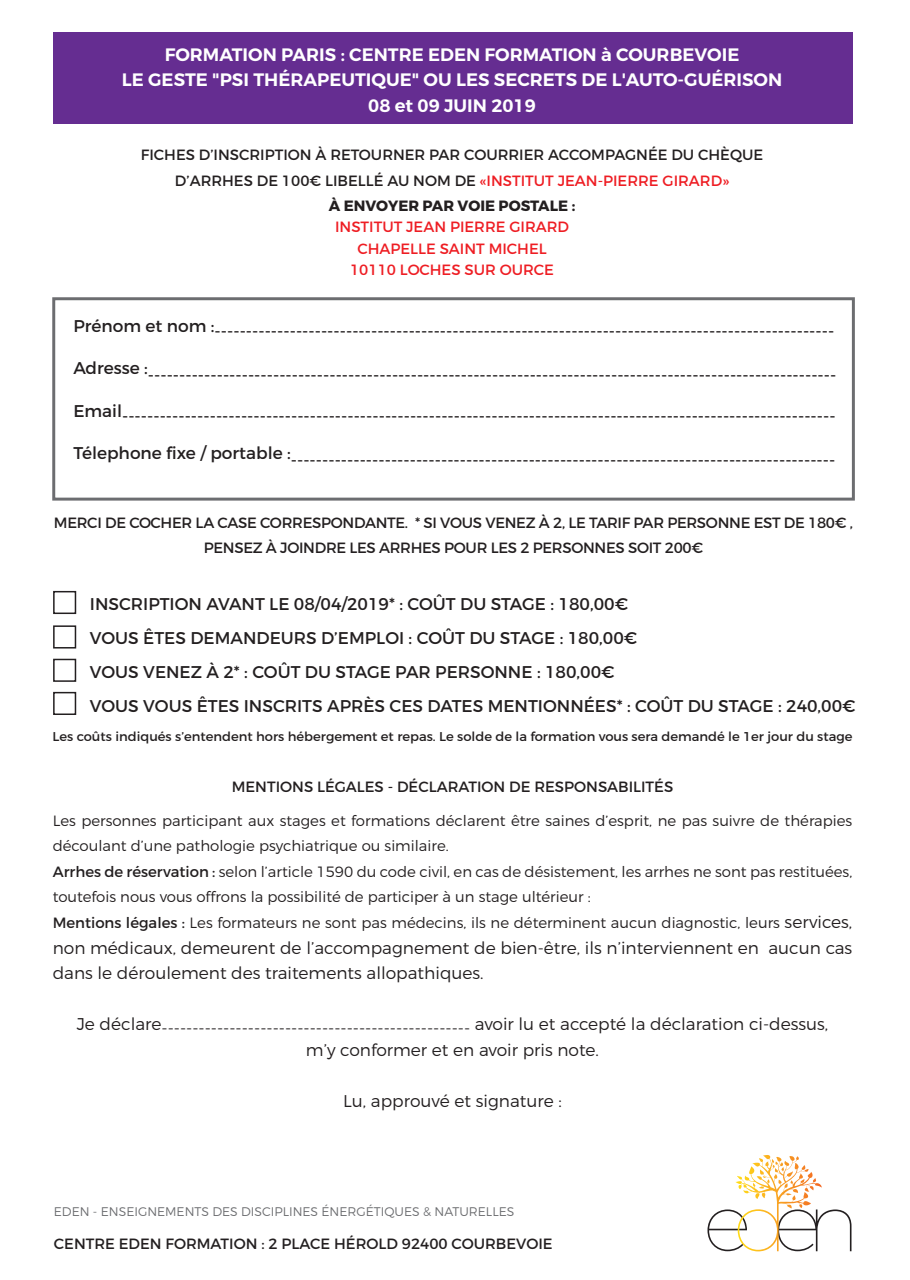
<style>
.page{position:relative;width:910px;height:1280px;background:#fff}
.page>*{position:absolute;margin:0;border:0;box-sizing:border-box;transform-origin:0 0}
.t1{font:600 18px/25.5px "Montserrat";color:#fff;text-align:center}
.t2{font:16.95px/34px "Montserrat";color:#231f20}
.t3{font:300 16.95px/25.5px "Montserrat";color:#231f20}
.t4{font:300 14.85px/25.5px "Montserrat";color:#231f20}
.t5{font:14.85px/25.5px "Montserrat";color:#231f20;text-align:center}
.t6{font:14.85px/25.5px "Montserrat";letter-spacing:-.02em;color:#231f20;text-align:center}
.t7{font:14.85px/21.3px "Montserrat";color:#ee1d23;text-align:center}
.t8{font:12.75px "Montserrat";color:#231f20}
.t9{font:300 12.45px "Montserrat";color:#6c6d70}
.s1{color:#ee1d23}
.s2{font-weight:700}
.s3{font-weight:400}
.s4{font-size:16.95px}
</style>
<div class="page">
<svg style="left:707px;top:1209px;width:40px;height:42px"></svg>
<svg style="left:777px;top:1209px;width:74px;height:42px"></svg>
<svg style="left:744px;top:1155px;width:31px;height:34px"></svg>
<div style="left:52px;top:297px;width:803px;height:204px;border:3px solid #6c6d70"></div>
<div style="left:53px;top:33px;width:799px;height:91px;background:#652d91"></div>
<div style="left:53px;top:591px;width:23px;height:23px;border:2px solid #231f20"></div>
<div style="left:53px;top:625px;width:23px;height:23px;border:2px solid #231f20"></div>
<div style="left:53px;top:659px;width:23px;height:23px;border:2px solid #231f20"></div>
<div style="left:53px;top:692px;width:23px;height:23px;border:2px solid #231f20"></div>
<p class="t1" style="left:122px;top:42px;width:662px">FORMATION PARIS : CENTRE EDEN FORMATION à COURBEVOIE<br>LE GESTE "PSI THÉRAPEUTIQUE" OU LES SECRETS DE L'AUTO-GUÉRISON<br>08 et 09 JUIN 2019</p>
<p class="t5" style="left:141px;top:142px;width:624px">FICHES D’INSCRIPTION À RETOURNER PAR COURRIER ACCOMPAGNÉE DU CHÈQUE<br>D’ARRHES DE 100€ LIBELLÉ AU NOM DE <span class="s1">«INSTITUT JEAN-PIERRE GIRARD»<br></span><span class="s2">À ENVOYER PAR VOIE POSTALE :</span></p>
<p class="t7" style="left:335px;top:216px;width:235px">INSTITUT JEAN PIERRE GIRARD<br>CHAPELLE SAINT MICHEL<br>10110 LOCHES SUR OURCE</p>
<p class="t2" style="left:73px;top:314px;width:762px">Prénom et nom :---------------------------------------------------------------------------------------------------</p>
<p class="t2" style="left:73px;top:358px;width:764px">Adresse :--------------------------------------------------------------------------------------------------------------</p>
<p class="t2" style="left:73px;top:399px;width:764px">Email------------------------------------------------------------------------------------------------------------------</p>
<p class="t2" style="left:73px;top:443px;width:763px">Télephone fixe / portable :---------------------------------------------------------------------------------------</p>
<p class="t6" style="left:54px;top:509px;width:801px">MERCI DE COCHER LA CASE CORRESPONDANTE. * SI VOUS VENEZ À 2, LE TARIF PAR PERSONNE EST DE 180€ ,<br>PENSEZ À JOINDRE LES ARRHES POUR LES 2 PERSONNES SOIT 200€</p>
<p class="t2" style="left:90px;top:587px;width:767px">INSCRIPTION AVANT LE 08/04/2019* : COÛT DU STAGE : 180,00€<br>VOUS ÊTES DEMANDEURS D’EMPLOI : COÛT DU STAGE : 180,00€<br>VOUS VENEZ À 2* : COÛT DU STAGE PAR PERSONNE : 180,00€<br>VOUS VOUS ÊTES INSCRITS APRÈS CES DATES MENTIONNÉES* : COÛT DU STAGE : 240,00€</p>
<p class="t8" style="left:52px;top:728px;width:802px">Les coûts indiqués s’entendent hors hébergement et repas. Le solde de la formation vous sera demandé le 1er jour du stage</p>
<p class="t5" style="left:232px;top:774px;width:443px">MENTIONS LÉGALES - DÉCLARATION DE RESPONSABILITÉS</p>
<p class="t4" style="left:53px;top:808px;width:801px">Les personnes participant aux stages et formations déclarent être saines d’esprit, ne pas suivre de thérapies découlant d’une pathologie psychiatrique ou similaire.<br><span class="s3">Arrhes de réservation :</span> selon l’article 1590 du code civil, en cas de désistement, les arrhes ne sont pas restituées, toutefois nous vous offrons la possibilité de participer à un stage ultérieur :<br><span class="s3">Mentions légales :</span> Les formateurs ne sont pas médecins, ils ne déterminent aucun diagnostic, leurs <span class="s4">services,</span></p>
<p class="t3" style="left:53px;top:934px;width:801px">non médicaux, demeurent de l’accompagnement de bien-être, ils n’interviennent en aucun cas dans le déroulement des traitements allopathiques.</p>
<p class="t3" style="left:77px;top:1017px;width:753px;line-height:21.3px;text-align:center">Je déclare-------------------------------------------------- avoir lu et accepté la déclaration ci-dessus, m’y conformer et en avoir pris note.</p>
<p class="t3" style="left:343px;top:1087px;width:220px">Lu, approuvé et signature :</p>
<p class="t9" style="left:54px;top:1204px;width:462px">EDEN - ENSEIGNEMENTS DES DISCIPLINES ÉNERGÉTIQUES &amp; NATURELLES</p>
<p class="t5" style="left:54px;top:1231px;width:500px">CENTRE EDEN FORMATION : 2 PLACE HÉROLD 92400 COURBEVOIE</p>
</div>
